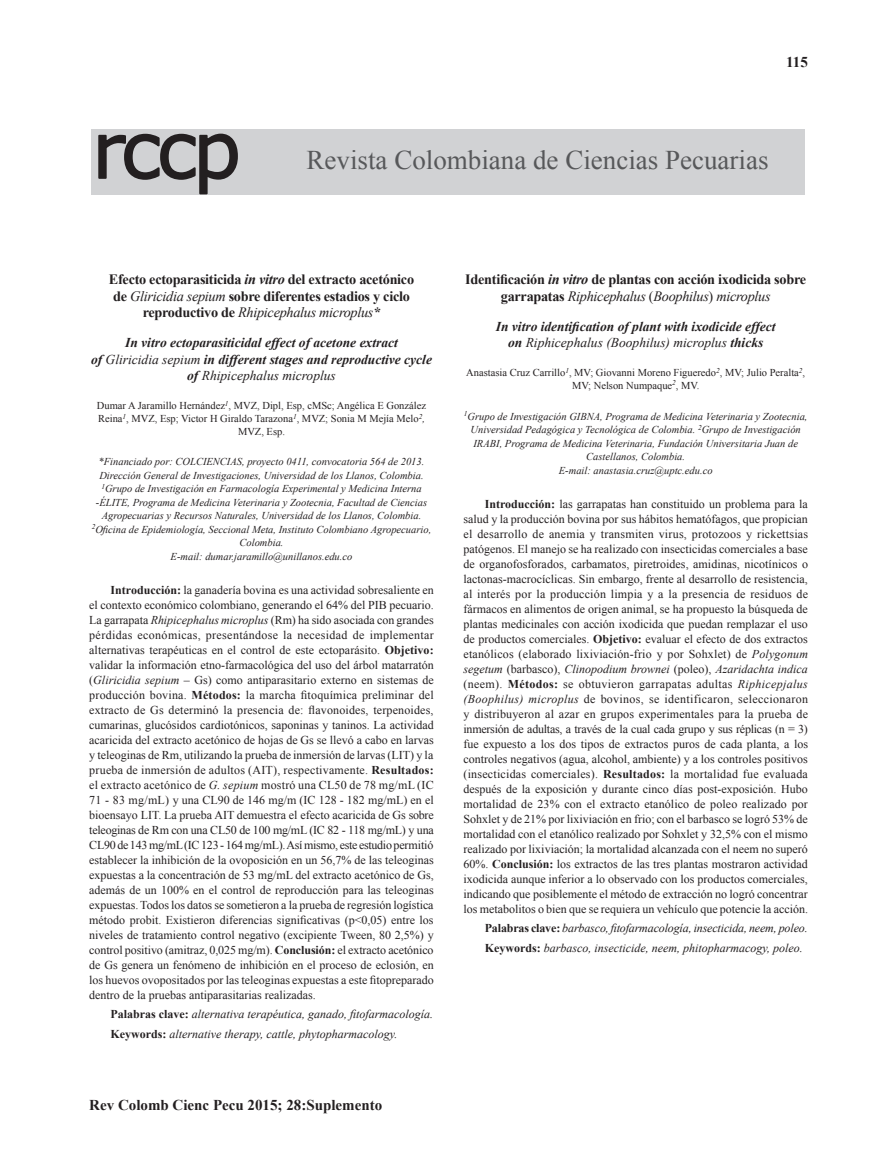
<style>
.page{position:relative;width:876px;height:1170px;background:#fff}
.page>*{position:absolute;margin:0;border:0;box-sizing:border-box;transform-origin:0 0}
.t1{font:27px "Times New Roman";color:#57585a}
.t2{font:700 15px "Times New Roman";color:#231f20}
.t3{font:700 14.25px/16.5px "Times New Roman";letter-spacing:-.02em;color:#231f20;text-align:center}
.t4{font:italic 700 13.5px/16.5px "Times New Roman";color:#231f20;text-align:center}
.t5{font:12px/15px "Times New Roman";color:#231f20;text-align:justify}
.t6{font:italic 12px/19.2px "Times New Roman";color:#231f20}
.t7{font:italic 10.5px/13.5px "Times New Roman";color:#231f20;text-align:center}
.t8{font:10.5px/12.6px "Times New Roman";color:#231f20;text-align:center}
.s1{font-style:italic}
.s2{font-weight:400;font-style:italic}
.s3{font-weight:400}
.s4{font-weight:700}
.s5{font-weight:700;font-style:normal}
</style>
<div class="page">
<div style="left:92px;top:129px;width:713px;height:66px;background:#d1d2d4"></div>
<svg style="left:98px;top:133px;width:140px;height:62px"></svg>
<p class="t2" style="left:786px;top:51px;width:23px">115</p>
<h1 class="t1" style="left:307px;top:141px;width:463px">Revista Colombiana de Ciencias Pecuarias</h1>
<p class="t3" style="left:109px;top:270px;width:307px">Efecto ectoparasiticida <span class="s1">in vitro</span> del extracto acetónico de <span class="s2">Gliricidia sepium</span> sobre diferentes estadios y ciclo reproductivo de <span class="s2">Rhipicephalus microplus</span><span class="s1">*</span></p>
<p class="t4" style="left:91px;top:334px;width:342px">In vitro ectoparasiticidal effect of acetone extract<br>of <span class="s3">Gliricidia sepium</span> in different stages and reproductive cycle of <span class="s3">Rhipicephalus microplus</span></p>
<p class="t8" style="left:97px;top:399px;width:331px">Dumar A Jaramillo Hernández<sup>1</sup>, MVZ, Dipl, Esp, cMSc; Angélica E González<br>Reina<sup>1</sup>, MVZ, Esp; Victor H Giraldo Tarazona<sup>1</sup>, MVZ; Sonia M Mejía Melo<sup>2</sup><span class="s1">,<br></span>MVZ, Esp.</p>
<p class="t7" style="left:92px;top:454px;width:341px">*Financiado por: COLCIENCIAS, proyecto 0411, convocatoria 564 de 2013.<br>Dirección General de Investigaciones, Universidad de los Llanos, Colombia.<br><sup>1</sup>Grupo de Investigación en Farmacología Experimental y Medicina Interna -ÉLITE, Programa de Medicina Veterinaria y Zootecnia, Facultad de Ciencias Agropecuarias y Recursos Naturales, Universidad de los Llanos, Colombia.<br><sup>2</sup>Oficina de Epidemiología, Seccional Meta, Instituto Colombiano Agropecuario, Colombia.<br>E-mail: dumar.jaramillo@unillanos.edu.co</p>
<p class="t5" style="left:89px;top:582px;width:346px;text-indent:21px"><span class="s4">Introducción:</span> la ganadería bovina es una actividad sobresaliente en el contexto económico colombiano, generando el 64% del PIB pecuario.<br>La garrapata <span class="s1">Rhipicephalus microplus</span> (Rm) ha sido asociada con grandes pérdidas económicas, presentándose la necesidad de implementar alternativas terapéuticas en el control de este ectoparásito. <span class="s4">Objetivo: </span>validar la información etno-farmacológica del uso del árbol matarratón (<span class="s1">Gliricidia sepium</span> – Gs) como antiparasitario externo en sistemas de producción bovina. <span class="s4">Métodos:</span> la marcha fitoquímica preliminar del extracto de Gs determinó la presencia de: flavonoides, terpenoides, cumarinas, glucósidos cardiotónicos, saponinas y taninos. La actividad acaricida del extracto acetónico de hojas de Gs se llevó a cabo en larvas y teleoginas de Rm, utilizando la prueba de inmersión de larvas (LIT) y la prueba de inmersión de adultos (AIT), respectivamente. <span class="s4">Resultados: </span>el extracto acetónico de <span class="s1">G. sepium</span> mostró una CL50 de 78 mg/mL (IC 71 - 83 mg/mL) y una CL90 de 146 mg/m (IC 128 - 182 mg/mL) en el bioensayo LIT. La prueba AIT demuestra el efecto acaricida de Gs sobre teleoginas de Rm con una CL50 de 100 mg/mL (IC 82 - 118 mg/mL) y una CL90 de 143 mg/mL (IC 123 - 164 mg/mL). Así mismo, este estudio permitió establecer la inhibición de la ovoposición en un 56,7% de las teleoginas expuestas a la concentración de 53 mg/mL del extracto acetónico de Gs, además de un 100% en el control de reproducción para las teleoginas expuestas. Todos los datos se sometieron a la prueba de regresión logística método probit. Existieron diferencias significativas (p&lt;0,05) entre los niveles de tratamiento control negativo (excipiente Tween, 80 2,5%) y control positivo (amitraz, 0,025 mg/m). <span class="s4">Conclusión:</span> el extracto acetónico de Gs genera un fenómeno de inhibición en el proceso de eclosión, en los huevos ovopositados por las teleoginas expuestas a este fitopreparado dentro de la pruebas antiparasitarias realizadas.</p>
<p class="t6" style="left:111px;top:1004px;width:324px"><span class="s5">Palabras clave:</span> alternativa terapéutica, ganado, fitofarmacología.<br><span class="s5">Keywords:</span> alternative therapy, cattle, phytopharmacology.</p>
<p class="t2" style="left:89px;top:1093px;width:294px">Rev Colomb Cienc Pecu 2015; 28:Suplemento</p>
<p class="t3" style="left:465px;top:270px;width:342px">Identificación <span class="s1">in vitro</span> de plantas con acción ixodicida sobre garrapatas <span class="s2">Riphicephalus</span> <span class="s3">(</span><span class="s2">Boophilus</span><span class="s3">)</span> <span class="s2">microplus</span></p>
<p class="t4" style="left:496px;top:317px;width:281px">In vitro identification of plant with ixodicide effect on <span class="s3">Riphicephalus (Boophilus) microplus</span> thicks</p>
<p class="t8" style="left:466px;top:366px;width:340px">Anastasia Cruz Carrillo<sup>1</sup>, MV; Giovanni Moreno Figueredo<sup>2</sup>, MV; Julio Peralta<sup>2</sup>,<br>MV; Nelson Numpaque<sup>2</sup>, MV.</p>
<p class="t7" style="left:464px;top:409px;width:345px"><sup>1</sup>Grupo de Investigación GIBNA, Programa de Medicina Veterinaria y Zootecnia, Universidad Pedagógica y Tecnológica de Colombia. <sup>2</sup>Grupo de Investigación IRABI, Programa de Medicina Veterinaria, Fundación Universitaria Juan de Castellanos, Colombia.<br>E-mail: anastasia.cruz@uptc.edu.co</p>
<p class="t5" style="left:463px;top:496px;width:346px;text-indent:21px"><span class="s4">Introducción:</span> las garrapatas han constituido un problema para la salud y la producción bovina por sus hábitos hematófagos, que propician el desarrollo de anemia y transmiten virus, protozoos y rickettsias patógenos. El manejo se ha realizado con insecticidas comerciales a base de organofosforados, carbamatos, piretroides, amidinas, nicotínicos o lactonas-macrocíclicas. Sin embargo, frente al desarrollo de resistencia, al interés por la producción limpia y a la presencia de residuos de fármacos en alimentos de origen animal, se ha propuesto la búsqueda de plantas medicinales con acción ixodicida que puedan remplazar el uso de productos comerciales. <span class="s4">Objetivo:</span> evaluar el efecto de dos extractos etanólicos (elaborado lixiviación-frio y por Sohxlet) de <span class="s1">Polygonum segetum</span> (barbasco), <span class="s1">Clinopodium brownei</span> (poleo), <span class="s1">Azaridachta indica </span>(neem). <span class="s4">Métodos:</span> se obtuvieron garrapatas adultas <span class="s1">Riphicepjalus (Boophilus) microplus</span> de bovinos, se identificaron, seleccionaron y distribuyeron al azar en grupos experimentales para la prueba de inmersión de adultas, a través de la cual cada grupo y sus réplicas (n = 3) fue expuesto a los dos tipos de extractos puros de cada planta, a los controles negativos (agua, alcohol, ambiente) y a los controles positivos (insecticidas comerciales). <span class="s4">Resultados:</span> la mortalidad fue evaluada después de la exposición y durante cinco días post-exposición. Hubo mortalidad de 23% con el extracto etanólico de poleo realizado por Sohxlet y de 21% por lixiviación en frio; con el barbasco se logró 53% de mortalidad con el etanólico realizado por Sohxlet y 32,5% con el mismo realizado por lixiviación; la mortalidad alcanzada con el neem no superó 60%. <span class="s4">Conclusión:</span> los extractos de las tres plantas mostraron actividad ixodicida aunque inferior a lo observado con los productos comerciales, indicando que posiblemente el método de extracción no logró concentrar los metabolitos o bien que se requiera un vehículo que potencie la acción.</p>
<p class="t6" style="left:485px;top:918px;width:324px"><span class="s5">Palabras clave:</span> barbasco, fitofarmacología, insecticida, neem, poleo.<br><span class="s5">Keywords:</span> barbasco, insecticide, neem, phitopharmacogy, poleo.</p>
</div>
